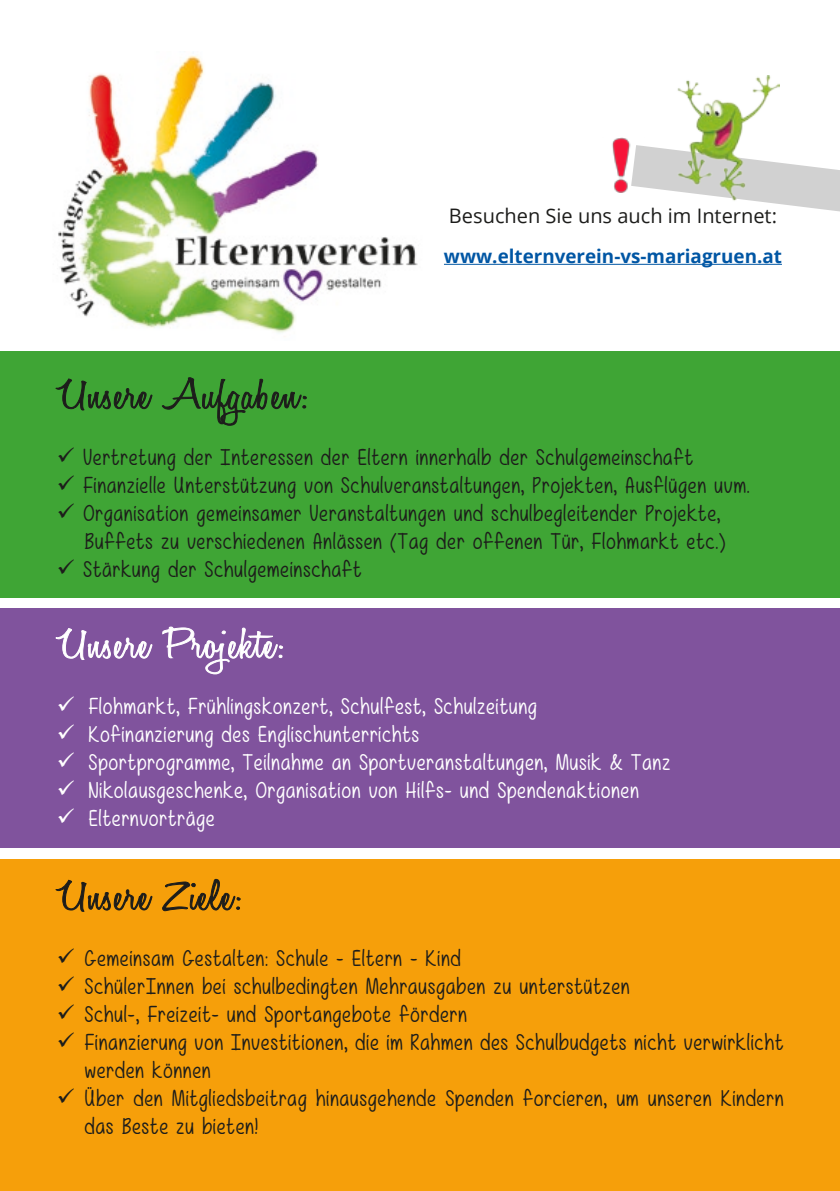
<style>
.page{position:relative;width:840px;height:1191px;background:#fff}
.page>*{position:absolute;margin:0;border:0;box-sizing:border-box;transform-origin:0 0}
.t1{font:300 44px "Honey Script";letter-spacing:.02em;color:#1d1d1b;scale:1.25 1}
.t2{font:300 44px "Honey Script";letter-spacing:.02em;color:#fff;scale:1.25 1}
.t3{font:23px "Mf Really Awesome";color:#1d1d1b}
.t4{font:23px "Mf Really Awesome";color:#fff}
.t5{font:23px "Wingdings";color:#1d1d1b}
.t6{font:23px "Wingdings";color:#fff}
.t7{font:20px "Open Sans";color:#1d1d1b}
.t8{font:700 18.8px "Open Sans";color:#0056a4}
</style>
<div class="page">
<svg style="left:648px;top:146px;width:191px;height:65px"></svg>
<div style="left:0;top:608px;width:839px;height:240px;background:#80539d"></div>
<div style="left:0;top:859px;width:839px;height:332px;background:#f69f0a"></div>
<img style="left:58px;top:55px;width:360px;height:267px">
<div style="left:0;top:351px;width:839px;height:247px;background:#3fa535"></div>
<hr style="left:443px;top:264px;width:338px;height:1px;background:#0056a4">
<img style="left:669px;top:76px;width:110px;height:127px">
<img style="left:612px;top:138px;width:36px;height:55px">
<svg style="left:55px;top:322px;width:252px;height:104px"></svg>
<svg style="left:55px;top:878px;width:186px;height:34px"></svg>
<svg style="left:55px;top:626px;width:229px;height:49px"></svg>
<p class="t7" style="left:448px;top:202px;width:329px">Besuchen Sie uns auch im Internet:</p>
<p class="t8" style="left:443px;top:243px;width:339px">www.elternverein-vs-mariagruen.at</p>
<h1 class="t1" style="left:57px;top:367px;width:203px">Unsere Aufgaben:</h1>
<p class="t5" style="left:57px;top:444px;width:111px">✓ ▼ ▼◆■</p>
<p class="t3" style="left:231px;top:443px;width:82px">■▼ ▲▲ ■</p>
<p class="t3" style="left:367px;top:443px;width:71px">●▼ ■ ■■</p>
<p class="t3" style="left:477px;top:443px;width:4px">●</p>
<p class="t5" style="left:57px;top:472px;width:101px">✓ ■■ ●●</p>
<p class="t3" style="left:186px;top:471px;width:148px">■▼ ▲▼✓▼ ◆■ ❖□■</p>
<p class="t3" style="left:371px;top:471px;width:23px">◆●❖</p>
<p class="t3" style="left:422px;top:471px;width:99px">■▲▼ ●▼◆■ ■</p>
<p class="t3" style="left:550px;top:471px;width:183px">□ ▼■ ◆▲●✓ ■ ◆❖</p>
<p class="t5" style="left:57px;top:500px;width:133px">✓ ■▲ ▼□■</p>
<p class="t3" style="left:348px;top:499px;width:186px">■▲▼ ●▼◆■ ■ ◆■ ▲ ◆●</p>
<p class="t3" style="left:563px;top:499px;width:46px">●▼■</p>
<p class="t3" style="left:95px;top:527px;width:128px">◆ ▼▲ ◆ ❖▲</p>
<p class="t3" style="left:277px;top:527px;width:106px">■■ ■●▲▲■</p>
<p class="t3" style="left:473px;top:527px;width:99px">□ ■■ ✓</p>
<h1 class="t2" style="left:57px;top:617px;width:184px">Unsere Projekte:</h1>
<p class="t6" style="left:57px;top:694px;width:57px">✓ ●□</p>
<p class="t4" style="left:167px;top:693px;width:163px">▼ ✓●■▲□■ ▼</p>
<p class="t4" style="left:370px;top:693px;width:52px">◆● ▲▼</p>
<p class="t4" style="left:464px;top:693px;width:64px">◆● ▼◆■</p>
<p class="t6" style="left:57px;top:721px;width:98px">✓ □■■</p>
<p class="t4" style="left:242px;top:721px;width:110px">▲ ■ ●▲ ◆■▼</p>
<p class="t6" style="left:57px;top:749px;width:110px">✓ □▼□</p>
<p class="t4" style="left:267px;top:749px;width:14px">●■</p>
<p class="t4" style="left:342px;top:749px;width:75px">■ □ ▼❖</p>
<p class="t4" style="left:445px;top:749px;width:142px">■▲▼ ●▼◆■ ■ ◆▲</p>
<p class="t4" style="left:652px;top:749px;width:10px">■</p>
<p class="t6" style="left:57px;top:777px;width:128px">✓ □●◆▲ ▲</p>
<p class="t4" style="left:214px;top:777px;width:10px">■</p>
<p class="t4" style="left:296px;top:777px;width:183px">■▲ ▼□■ ❖□■ ★● ▲ ◆■</p>
<p class="t4" style="left:527px;top:777px;width:113px">■ ■ ▼□■■</p>
<p class="t6" style="left:57px;top:805px;width:121px">✓ ●▼ ■❖□ ▼</p>
<h1 class="t1" style="left:57px;top:869px;width:150px">Unsere Ziele:</h1>
<p class="t3" style="left:205px;top:944px;width:61px">▲▼ ●▼ ■</p>
<p class="t3" style="left:362px;top:944px;width:41px">●▼ ■</p>
<p class="t3" style="left:441px;top:944px;width:10px">■</p>
<p class="t5" style="left:57px;top:973px;width:71px">✓ ✓●</p>
<p class="t3" style="left:157px;top:972px;width:38px">■■ ■</p>
<p class="t3" style="left:234px;top:972px;width:42px">▲ ◆●</p>
<p class="t3" style="left:311px;top:972px;width:48px">■▼■</p>
<p class="t3" style="left:476px;top:972px;width:154px">■ ◆ ◆■▼ ▲▼✓▼ ■</p>
<p class="t5" style="left:57px;top:1001px;width:72px">✓ ◆●</p>
<p class="t3" style="left:202px;top:1000px;width:44px">▼ ◆■</p>
<p class="t3" style="left:284px;top:1000px;width:48px">□▼■</p>
<p class="t3" style="left:458px;top:1000px;width:10px">■</p>
<p class="t5" style="left:57px;top:1029px;width:72px">✓ ■■</p>
<p class="t3" style="left:159px;top:1028px;width:185px">◆■ ❖□■ ■❖ ▲▼ ▼ □■ ■</p>
<p class="t3" style="left:545px;top:1028px;width:34px">◆● ◆</p>
<p class="t3" style="left:609px;top:1028px;width:84px">▼▲ ■ ▼ ❖</p>
<p class="t3" style="left:135px;top:1056px;width:76px">■ ■■ ■</p>
<p class="t3" style="left:154px;top:1084px;width:125px">■ ▼●▲▼</p>
<p class="t3" style="left:330px;top:1084px;width:38px">■ ◆▲</p>
<p class="t3" style="left:407px;top:1084px;width:10px">■</p>
<p class="t3" style="left:475px;top:1084px;width:70px">■ ■ □</p>
<p class="t3" style="left:594px;top:1084px;width:152px">■ ◆ ◆■▲ ■ ■</p>
<p class="t3" style="left:774px;top:1084px;width:10px">■</p>
<p class="t3" style="left:106px;top:1112px;width:89px">▲ ▲▼ ◆</p>
</div>
